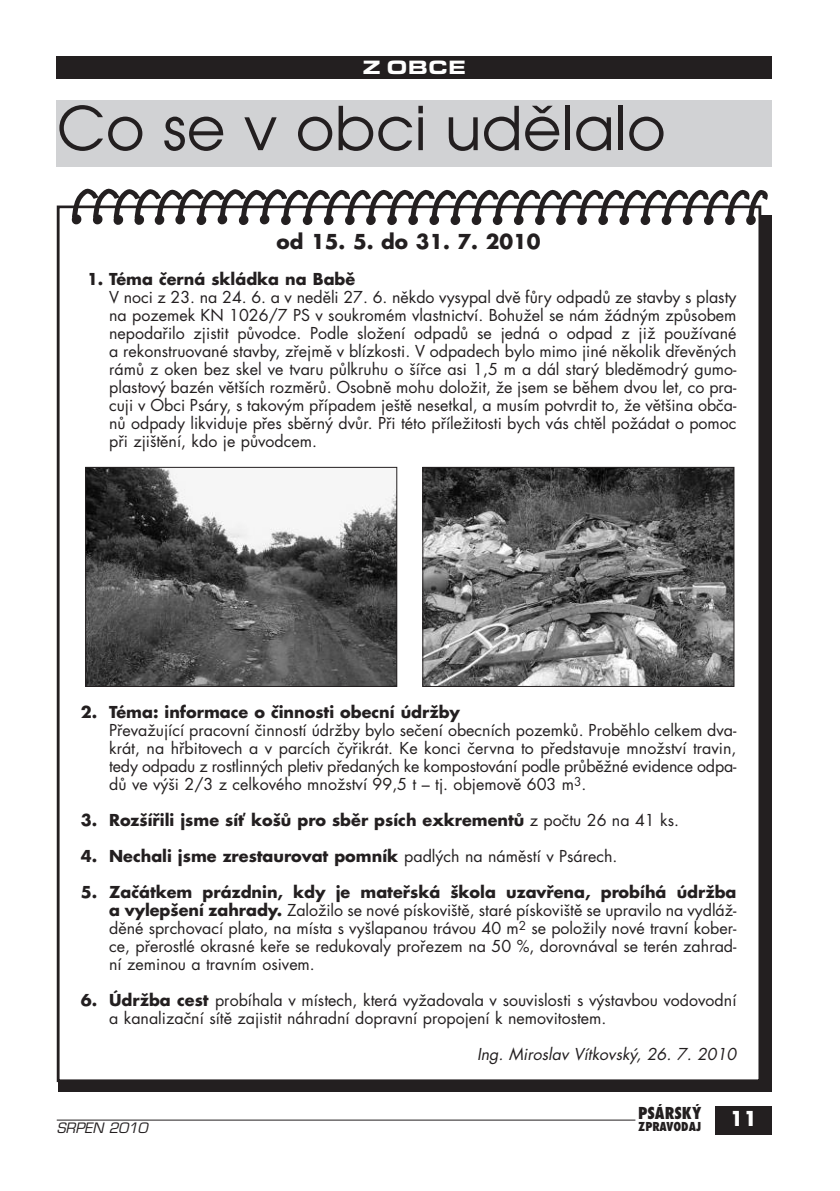
<style>
.page{position:relative;width:840px;height:1191px;background:#fff}
.page>*{position:absolute;margin:0;border:0;box-sizing:border-box;transform-origin:0 0}
.t1{font:60px "Avant Garde CE";color:#231f20}
.t2{font:700 20px "Futura CE";color:#231f20}
.t3{font:20px "Eurostile TCE Blac Exte";color:#fff}
.t4{font:700 20px "Futura CE";color:#fff}
.t5{font:16px/18px "Futura CE";color:#231f20;text-align:justify}
.t6{font:700 16px "Futura CE";color:#231f20}
.t7{font:italic 16px "Futura CE";color:#231f20}
.t8{font:800 condensed 16px "Futura CE";color:#231f20}
.t9{font:italic 14px "Eurostile CE";color:#231f20}
.t10{font:800 condensed 12px "Futura CE";color:#231f20}
.s1{font-weight:400}
.s2{font-weight:700}
</style>
<div class="page">
<div style="left:714px;top:1106px;width:57px;height:28px;background:#231f20"></div>
<hr style="left:57px;top:1119px;width:578px;height:1px;background:#231f20">
<div style="left:57px;top:57px;width:714px;height:22px;background:#231f20"></div>
<div style="left:58px;top:215px;width:713px;height:876px;background:#231f20"></div>
<div style="left:58px;top:207px;width:701px;height:873px;background:#fff"></div>
<svg style="left:69px;top:189px;width:699px;height:37px"></svg>
<div style="left:57px;top:101px;width:714px;height:66px;background:#d1d2d4"></div>
<img style="left:87px;top:469px;width:308px;height:216px">
<div style="left:85px;top:467px;width:312px;height:220px;border:1px solid #231f20"></div>
<img style="left:424px;top:469px;width:308px;height:216px">
<div style="left:422px;top:467px;width:312px;height:220px;border:1px solid #231f20"></div>
<p class="t3" style="left:362px;top:55px;width:105px">Z OBCE</p>
<h1 class="t1" style="left:57px;top:106px;width:610px">Co se v obci udělalo</h1>
<p class="t2" style="left:276px;top:233px;width:265px">od 15. 5. do 31. 7. 2010</p>
<p class="t6" style="left:87px;top:272px;width:269px">1. Téma černá skládka na Babě</p>
<p class="t5" style="left:109px;top:290px;width:628px">V noci z 23. na 24. 6. a v neděli 27. 6. někdo vysypal dvě fůry odpadů ze stavby s plasty na pozemek KN 1026/7 PS v soukromém vlastnictví. Bohužel se nám žádným způsobem nepodařilo zjistit původce. Podle složení odpadů se jedná o odpad z již používané a rekonstruované stavby, zřejmě v blízkosti. V odpadech bylo mimo jiné několik dřevěných rámů z oken bez skel ve tvaru půlkruhu o šířce asi 1,5 m a dál starý bleděmodrý gumo&shy;plastový bazén větších rozměrů. Osobně mohu doložit, že jsem se během dvou let, co pra&shy;cuji v Obci Psáry, s takovým případem ještě nesetkal, a musím potvrdit to, že většina obča&shy;nů odpady likviduje přes sběrný dvůr. Při této příležitosti bych vás chtěl požádat o pomoc při zjištění, kdo je původcem.</p>
<p class="t6" style="left:81px;top:704px;width:380px">2. Téma: informace o činnosti obecní údržby</p>
<p class="t5" style="left:109px;top:722px;width:628px">Převažující pracovní činností údržby bylo sečení obecních pozemků. Proběhlo celkem dva&shy;krát, na hřbitovech a v parcích čyřikrát. Ke konci června to představuje množství travin, tedy odpadu z rostlinných pletiv předaných ke kompostování podle průběžné evidence odpa&shy;dů ve výši 2/3 z celkového množství 99,5 t – tj. objemově 603 m<sup>3</sup>.</p>
<p class="t6" style="left:81px;top:812px;width:599px">3. Rozšířili jsme síť košů pro sběr psích exkrementů <span class="s1">z počtu 26 na 41 ks.</span></p>
<p class="t6" style="left:81px;top:848px;width:538px">4. Nechali jsme zrestaurovat pomník <span class="s1">padlých na náměstí v Psárech.</span></p>
<p class="t5" style="left:109px;top:884px;width:628px;text-indent:-28px"><span class="s2">5. Začátkem prázdnin, kdy je mateřská škola uzavřena, probíhá údržba a vylepšení zahrady.</span> Založilo se nové pískoviště, staré pískoviště se upravilo na vydláž&shy;děné sprchovací plato, na místa s vyšlapanou trávou 40 m<sup>2</sup> se položily nové travní kober&shy;ce, přerostlé okrasné keře se redukovaly prořezem na 50 %, dorovnával se terén zahrad&shy;ní zeminou a travním osivem.</p>
<p class="t5" style="left:109px;top:992px;width:628px;text-indent:-28px"><span class="s2">6. Údržba cest</span> probíhala v místech, která vyžadovala v souvislosti s výstavbou vodovodní a kanalizační sítě zajistit náhradní dopravní propojení k nemovitostem.</p>
<p class="t7" style="left:477px;top:1046px;width:261px">Ing. Miroslav Vítkovský, 26. 7. 2010</p>
<p class="t8" style="left:637px;top:1106px;width:65px">PSÁRSKÝ</p>
<p class="t9" style="left:57px;top:1123px;width:92px">SRPEN 2010</p>
<p class="t10" style="left:638px;top:1121px;width:64px">ZPRAVODAJ</p>
<p class="t4" style="left:729px;top:1109px;width:29px">11</p>
</div>
